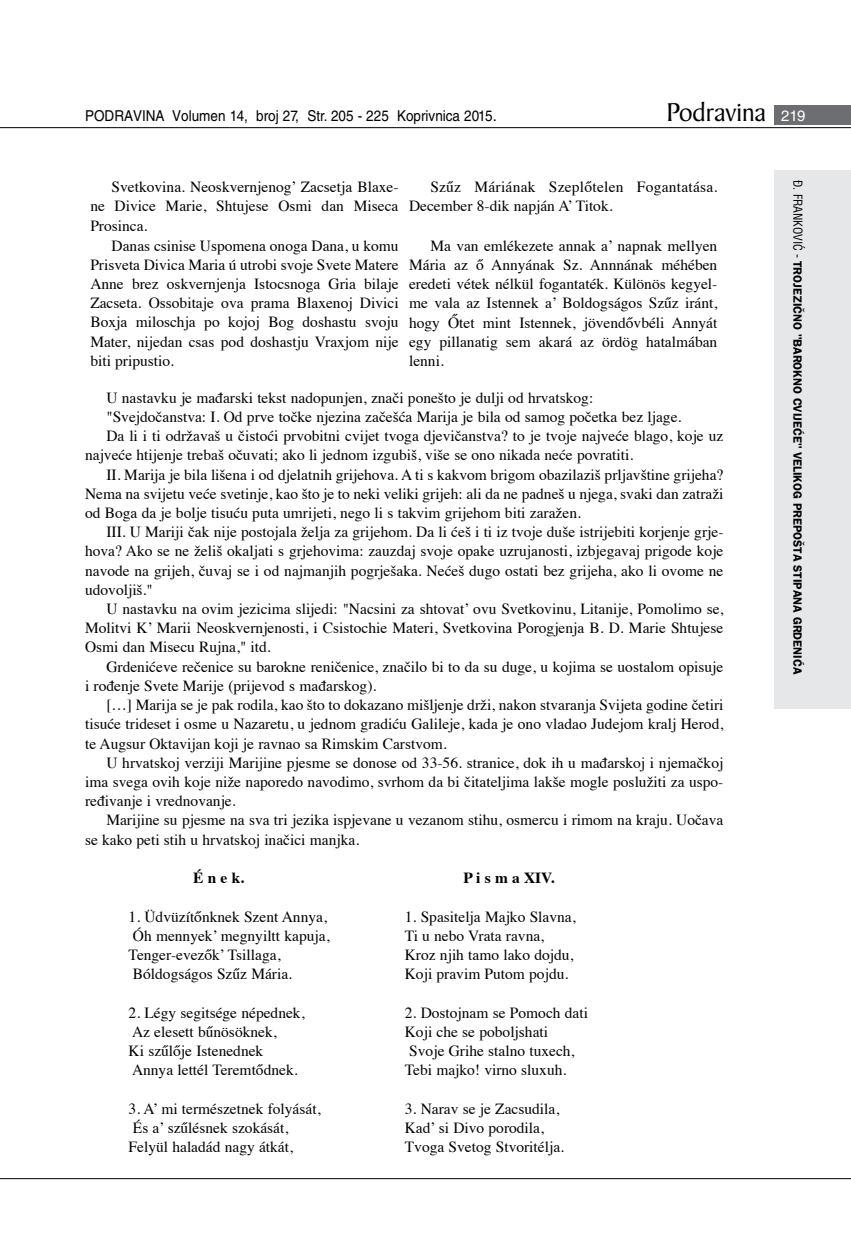
<style>
.page{position:relative;width:851px;height:1234px;background:#fff}
.page>*{position:absolute;margin:0;border:0;box-sizing:border-box;transform-origin:0 0}
.t1{font:27.6px "Baker Signet BT";color:#000}
.t2{font:15.45px/19.2px "Times";color:#000;text-align:justify}
.t3{font:700 15.45px "Times";color:#000}
.t4{font:15px "Helvetica LT Skin 29";color:#000;scale:.9 1}
.t5{font:600 12px "ITC Franklin Gothic Skin 29";letter-spacing:-.005em;color:#000}
.t6{font:condensed 12px "Helvetica LT Skin 29";color:#000}
.s1{font-family:"Helvetica LT Skin 29";font-size:15px;color:#fff}
.s2{font-family:"Helvetica LT Skin 29";font-weight:400;font-stretch:condensed}
</style>
<div class="page">
<div style="left:774px;top:170px;width:76px;height:538px;background:#e6e7e8"></div>
<div style="left:774px;top:105px;width:76px;height:19px;background:#6d6e71"></div>
<hr style="left:0;top:127px;width:850px;height:1px;background:#000">
<hr style="left:0;top:1177px;width:850px;height:1px;background:#000">
<p class="t4" style="left:85px;top:107px;width:459px">PODRAVINA Volumen 14, broj 27, Str. 205 - 225 Koprivnica 2015.</p>
<h1 class="t1" style="left:666px;top:95px;width:141px">Podravina <span class="s1">219</span></h1>
<p class="t2" style="left:90px;top:176px;width:310px;text-indent:21px">Svetkovina. Neoskvernjenog’ Zacsetja Blaxe&shy;ne Divice Marie, Shtujese Osmi dan Miseca Prosinca.</p>
<p class="t2" style="left:409px;top:176px;width:310px;text-indent:21px">Szűz Máriának Szeplőtelen Fogantatása.<br>December 8-dik napján A’ Titok.</p>
<p class="t2" style="left:90px;top:234px;width:310px;text-indent:21px">Danas csinise Uspomena onoga Dana, u komu Prisveta Divica Maria ú utrobi svoje Svete Matere Anne brez oskvernjenja Istocsnoga Gria bilaje Zacseta. Ossobitaje ova prama Blaxenoj Divici Boxja miloschja po kojoj Bog doshastu svoju Mater, nijedan csas pod doshastju Vraxjom nije biti pripustio.</p>
<p class="t2" style="left:409px;top:234px;width:310px;text-indent:21px">Ma van emlékezete annak a’ napnak mellyen Mária az ő Annyának Sz. Annnának méhében eredeti vétek nélkül fogantaték. Különös kegyel&shy;me vala az Istennek a’ Boldogságos Szűz iránt, hogy Őtet mint Istennek, jövendővbéli Annyát egy pillanatig sem akará az ördög hatalmában lenni.</p>
<p class="t2" style="left:106px;top:386px;width:488px">U nastavku je mađarski tekst nadopunjen, znači ponešto je dulji od hrvatskog:</p>
<p class="t2" style="left:106px;top:405px;width:576px">"Svejdočanstva: I. Od prve točke njezina začešća Marija je bila od samog početka bez ljage.</p>
<p class="t2" style="left:106px;top:425px;width:618px">Da li i ti održavaš u čistoći prvobitni cvijet tvoga djevičanstva? to je tvoje najveće blago, koje uz</p>
<p class="t2" style="left:85px;top:444px;width:549px">najveće htijenje trebaš očuvati; ako li jednom izgubiš, više se ono nikada neće povratiti.</p>
<p class="t2" style="left:106px;top:463px;width:618px">II. Marija je bila lišena i od djelatnih grijehova. A ti s kakvom brigom obazilaziš prljavštine grijeha?</p>
<p class="t2" style="left:85px;top:482px;width:640px">Nema na svijetu veće svetinje, kao što je to neki veliki grijeh: ali da ne padneš u njega, svaki dan zatraži</p>
<p class="t2" style="left:85px;top:501px;width:497px">od Boga da je bolje tisuću puta umrijeti, nego li s takvim grijehom biti zaražen.</p>
<p class="t2" style="left:106px;top:521px;width:618px">III. U Mariji čak nije postojala želja za grijehom. Da li ćeš i ti iz tvoje duše istrijebiti korjenje grje-</p>
<p class="t2" style="left:85px;top:540px;width:639px">hova? Ako se ne želiš okaljati s grjehovima: zauzdaj svoje opake uzrujanosti, izbjegavaj prigode koje</p>
<p class="t2" style="left:85px;top:559px;width:639px">navode na grijeh, čuvaj se i od najmanjih pogrješaka. Nećeš dugo ostati bez grijeha, ako li ovome ne</p>
<p class="t2" style="left:85px;top:578px;width:69px">udovoljiš."</p>
<p class="t2" style="left:106px;top:597px;width:618px">U nastavku na ovim jezicima slijedi: "Nacsini za shtovat’ ovu Svetkovinu, Litanije, Pomolimo se,</p>
<p class="t2" style="left:85px;top:617px;width:639px">Molitvi K’ Marii Neoskvernjenosti, i Csistochie Materi, Svetkovina Porogjenja B. D. Marie Shtujese</p>
<p class="t2" style="left:85px;top:636px;width:187px">Osmi dan Misecu Rujna," itd.</p>
<p class="t2" style="left:106px;top:655px;width:618px">Grdenićeve rečenice su barokne reničenice, značilo bi to da su duge, u kojima se uostalom opisuje</p>
<p class="t2" style="left:85px;top:674px;width:293px">i rođenje Svete Marije (prijevod s mađarskog).</p>
<p class="t2" style="left:106px;top:693px;width:618px">[…] Marija se je pak rodila, kao što to dokazano mišljenje drži, nakon stvaranja Svijeta godine četiri</p>
<p class="t2" style="left:85px;top:713px;width:639px">tisuće trideset i osme u Nazaretu, u jednom gradiću Galileje, kada je ono vladao Judejom kralj Herod,</p>
<p class="t2" style="left:85px;top:732px;width:363px">te Augsur Oktavijan koji je ravnao sa Rimskim Carstvom.</p>
<p class="t2" style="left:106px;top:751px;width:618px">U hrvatskoj verziji Marijine pjesme se donose od 33-56. stranice, dok ih u mađarskoj i njemačkoj</p>
<p class="t2" style="left:85px;top:770px;width:639px">ima svega ovih koje niže naporedo navodimo, svrhom da bi čitateljima lakše mogle poslužiti za uspo-</p>
<p class="t2" style="left:85px;top:790px;width:152px">ređivanje i vrednovanje.</p>
<p class="t2" style="left:106px;top:809px;width:618px">Marijine su pjesme na sva tri jezika ispjevane u vezanom stihu, osmercu i rimom na kraju. Uočava</p>
<p class="t2" style="left:85px;top:828px;width:275px">se kako peti stih u hrvatskoj inačici manjka.</p>
<p class="t3" style="left:193px;top:862px;width:52px">É n e k.</p>
<p class="t3" style="left:463px;top:862px;width:92px">P i s m a XIV.</p>
<p class="t2" style="left:129px;top:905px;width:200px">1. Üdvüzítőnknek Szent Annya,</p>
<p class="t2" style="left:405px;top:905px;width:172px">1. Spasitelja Majko Slavna,</p>
<p class="t2" style="left:133px;top:924px;width:198px">Óh mennyek’ megnyiltt kapuja,</p>
<p class="t2" style="left:405px;top:924px;width:141px">Ti u nebo Vrata ravna,</p>
<p class="t2" style="left:129px;top:943px;width:153px">Tenger-evezők’ Tsillaga,</p>
<p class="t2" style="left:405px;top:943px;width:170px">Kroz njih tamo lako dojdu,</p>
<p class="t2" style="left:133px;top:962px;width:161px">Bóldogságos Szűz Mária.</p>
<p class="t2" style="left:405px;top:962px;width:165px">Koji pravim Putom pojdu.</p>
<p class="t2" style="left:129px;top:1001px;width:177px">2. Légy segitsége népednek,</p>
<p class="t2" style="left:405px;top:1001px;width:185px">2. Dostojnam se Pomoch dati</p>
<p class="t2" style="left:132px;top:1020px;width:146px">Az elesett bűnösöknek,</p>
<p class="t2" style="left:405px;top:1020px;width:145px">Koji che se poboljshati</p>
<p class="t2" style="left:129px;top:1039px;width:136px">Ki szűlője Istenednek</p>
<p class="t2" style="left:409px;top:1039px;width:167px">Svoje Grihe stalno tuxech,</p>
<p class="t2" style="left:132px;top:1058px;width:167px">Annya lettél Teremtődnek.</p>
<p class="t2" style="left:405px;top:1058px;width:163px">Tebi majko! virno sluxuh.</p>
<p class="t2" style="left:129px;top:1097px;width:193px">3. A’ mi természetnek folyását,</p>
<p class="t2" style="left:405px;top:1097px;width:156px">3. Narav se je Zacsudila,</p>
<p class="t2" style="left:133px;top:1116px;width:157px">És a’ szűlésnek szokását,</p>
<p class="t2" style="left:405px;top:1116px;width:141px">Kad’ si Divo porodila,</p>
<p class="t2" style="left:129px;top:1135px;width:166px">Felyül haladád nagy átkát,</p>
<p class="t2" style="left:405px;top:1135px;width:161px">Tvoga Svetog Stvoritélja.</p>
<p class="t6" style="left:805px;top:180px;width:26px;rotate:90deg">Đ. Franković</p>
<p class="t5" style="left:804px;top:254px;width:422px;rotate:90deg"><span class="s2">-</span> TROJEZIČNO "BAROKNO CVIJEĆE" VELIKOG PREPOŠTA STIPANA GRDENIĆA</p>
</div>
